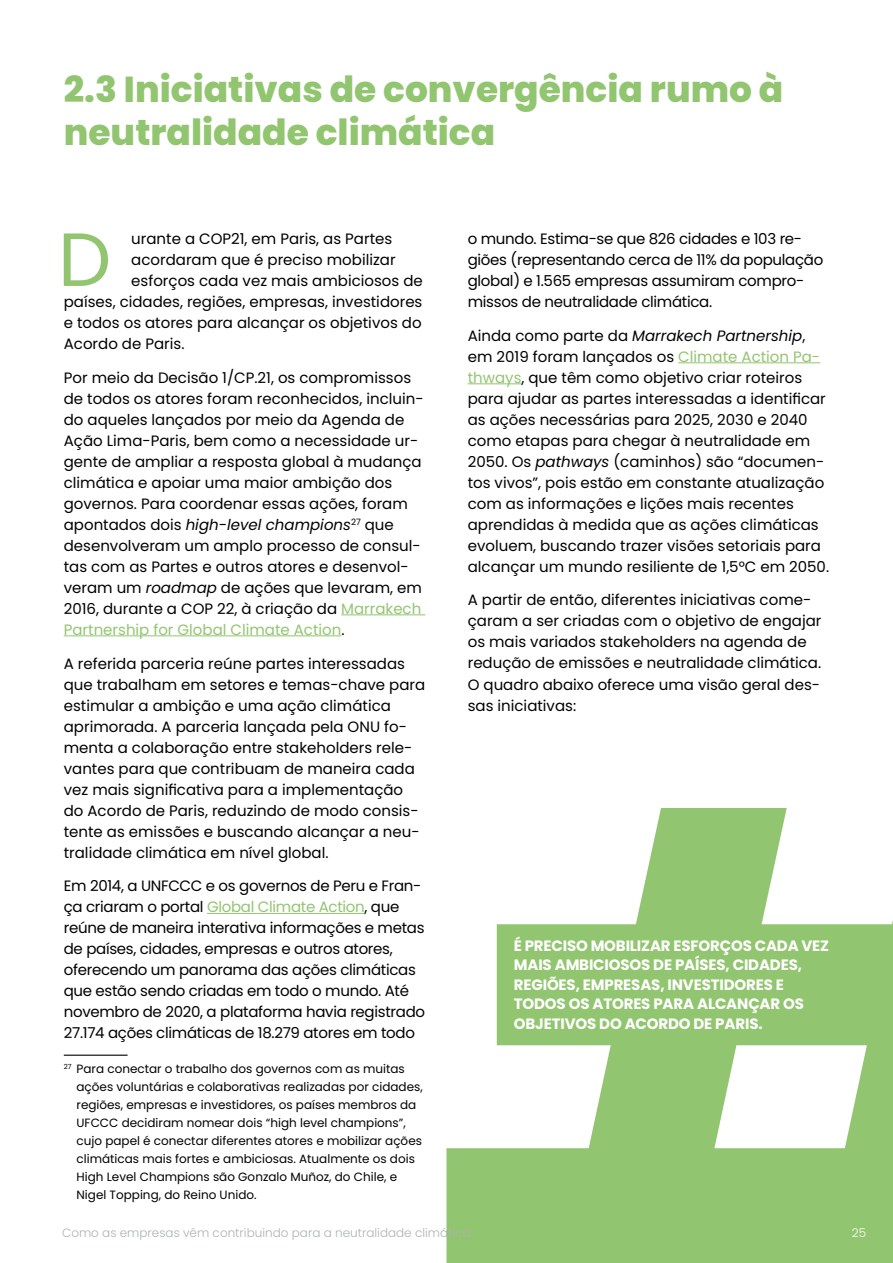
<style>
.page{position:relative;width:893px;height:1263px;background:#fff}
.page>*{position:absolute;margin:0;border:0;box-sizing:border-box;transform-origin:0 0}
.t1{font:75.3px "Poppins";color:#92c570}
.t2{font:800 36px/43.2px "Poppins";color:#92c570}
.t3{font:15px/21px "Poppins";color:#000}
.t4{font:15px/21px "Poppins";letter-spacing:-.02em;color:#000}
.t5{font:700 15px/19.5px "Poppins";letter-spacing:-.01em;color:#fff}
.t6{font:12px/18px "Poppins";color:#000}
.t7{font:300 12px "Poppins";color:#aeb2b2}
.t8{font:300 12px "Poppins";color:#fff}
.s1{font-style:italic}
.s2{color:#92c570}
</style>
<div class="page">
<hr style="left:678px;top:362px;width:142px;height:1px;background:#92c570">
<hr style="left:468px;top:383px;width:53px;height:1px;background:#92c570">
<hr style="left:341px;top:614px;width:84px;height:1px;background:#92c570">
<hr style="left:64px;top:635px;width:277px;height:1px;background:#92c570">
<hr style="left:207px;top:913px;width:157px;height:1px;background:#92c570">
<hr style="left:64px;top:1054px;width:64px;height:2px;background:#000">
<svg style="left:446px;top:808px;width:447px;height:455px;fill:#92c570"></svg>
<h2 class="t2" style="left:64px;top:69px;width:721px">2.3 Iniciativas de convergência rumo à neutralidade climática</h2>
<h1 class="t1" style="left:58px;top:215px;width:55px">D</h1>
<p class="t3" style="left:131px;top:228px;width:262px">urante a COP21, em Paris, as Partes</p>
<p class="t3" style="left:131px;top:249px;width:266px">acordaram que é preciso mobilizar</p>
<p class="t3" style="left:131px;top:270px;width:293px">esforços cada vez mais ambiciosos de</p>
<p class="t3" style="left:64px;top:291px;width:360px">países, cidades, regiões, empresas, investidores</p>
<p class="t3" style="left:64px;top:312px;width:359px">e todos os atores para alcançar os objetivos do</p>
<p class="t3" style="left:64px;top:333px;width:122px">Acordo de Paris.</p>
<p class="t3" style="left:64px;top:367px;width:361px">Por meio da Decisão 1/CP.21, os compromissos de todos os atores foram reconhecidos, incluin&shy;do aqueles lançados por meio da Agenda de Ação Lima-Paris, bem como a necessidade ur&shy;gente de ampliar a resposta global à mudança climática e apoiar uma maior ambição dos governos. Para coordenar essas ações, foram apontados dois <span class="s1">high-level champions</span><sup>27</sup> que desenvolveram um amplo processo de consul&shy;tas com as Partes e outros atores e desenvol&shy;veram um <span class="s1">roadmap</span> de ações que levaram, em 2016, durante a COP 22, à criação da <span class="s2">Marrakech Partnership for Global Climate Action</span>.</p>
<p class="t3" style="left:64px;top:653px;width:363px">A referida parceria reúne partes interessadas que trabalham em setores e temas-chave para estimular a ambição e uma ação climática aprimorada. A parceria lançada pela ONU fo&shy;menta a colaboração entre stakeholders rele&shy;vantes para que contribuam de maneira cada vez mais significativa para a implementação do Acordo de Paris, reduzindo de modo consis&shy;tente as emissões e buscando alcançar a neu&shy;tralidade climática em nível global.</p>
<p class="t4" style="left:64px;top:876px;width:363px">Em 2014, a UNFCCC e os governos de Peru e Fran&shy;ça criaram o portal <span class="s2">Global Climate Action</span>, que reúne de maneira interativa informações e metas de países, cidades, empresas e outros atores, oferecendo um panorama das ações climáticas que estão sendo criadas em todo o mundo. Até novembro de 2020, a plataforma havia registrado 27.174 ações climáticas de 18.279 atores em todo</p>
<p class="t6" style="left:77px;top:1060px;width:348px;text-indent:-13px"><sup>27</sup> Para conectar o trabalho dos governos com as muitas ações voluntárias e colaborativas realizadas por cidades, regiões, empresas e investidores, os países membros da UFCCC decidiram nomear dois “high level champions”, cujo papel é conectar diferentes atores e mobilizar ações climáticas mais fortes e ambiciosas. Atualmente os dois High Level Champions são Gonzalo Muñoz, do Chile, e Nigel Topping, do Reino Unido.</p>
<p class="t4" style="left:468px;top:228px;width:357px">o mundo. Estima-se que 826 cidades e 103 re&shy;giões (representando cerca de 11% da população global) e 1.565 empresas assumiram compro&shy;missos de neutralidade climática.</p>
<p class="t3" style="left:468px;top:325px;width:363px">Ainda como parte da <span class="s1">Marrakech Partnership</span>, em 2019 foram lançados os <span class="s2">Climate Action Pa&shy;thways</span>, que têm como objetivo criar roteiros para ajudar as partes interessadas a identificar as ações necessárias para 2025, 2030 e 2040 como etapas para chegar à neutralidade em 2050. Os <span class="s1">pathways</span> (caminhos) são “documen&shy;tos vivos”, pois estão em constante atualização com as informações e lições mais recentes aprendidas à medida que as ações climáticas evoluem, buscando trazer visões setoriais para alcançar um mundo resiliente de 1,5°C em 2050.</p>
<p class="t3" style="left:468px;top:590px;width:355px">A partir de então, diferentes iniciativas come&shy;çaram a ser criadas com o objetivo de engajar os mais variados stakeholders na agenda de redução de emissões e neutralidade climática.<br>O quadro abaixo oferece uma visão geral des&shy;sas iniciativas:</p>
<p class="t5" style="left:514px;top:936px;width:317px">É PRECISO MOBILIZAR ESFORÇOS CADA VEZ MAIS AMBICIOSOS DE PAÍSES, CIDADES, REGIÕES, EMPRESAS, INVESTIDORES E TODOS OS ATORES PARA ALCANÇAR OS OBJETIVOS DO ACORDO DE PARIS.</p>
<p class="t7" style="left:62px;top:1227px;width:410px">Como as empresas vêm contribuindo para a neutralidade climática</p>
<p class="t8" style="left:852px;top:1227px;width:16px">25</p>
</div>
